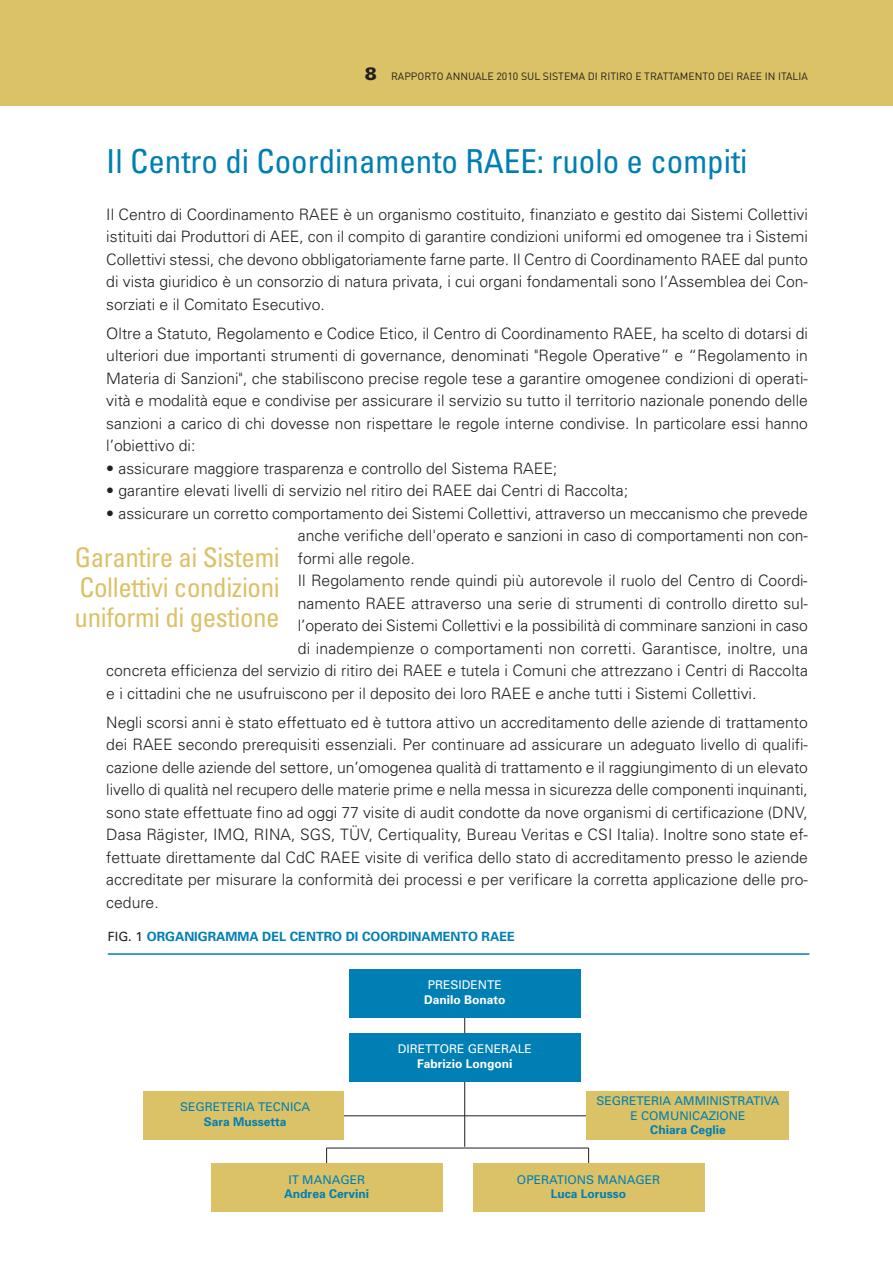
<style>
.page{position:relative;width:893px;height:1263px;background:#fff}
.page>*{position:absolute;margin:0;border:0;box-sizing:border-box;transform-origin:0 0}
.t1{font:condensed 33px "Univers";color:#007fb4}
.t2{font:condensed 27px/30px "Univers";letter-spacing:-.015em;color:#dbc266;text-align:justify}
.t3{font:300 15.75px/22.5px "Univers";color:#231f20;text-align:justify}
.t4{font:700 12.75px "Univers";color:#007fb4}
.t5{font:12px/14.4px "Univers";color:#007fb4;text-align:center}
.t6{font:700 12px "Univers";color:#007fb4}
.t7{font:12px "Univers";color:#fff}
.t8{font:700 12px "Univers";color:#fff}
.t9{font:10.5px "DIN";color:#231f20}
.s1{font-family:"Univers";font-weight:900;font-size:18px}
.s2{font-weight:400;color:#231f20}
</style>
<div class="page">
<div style="left:0;top:0;width:892px;height:106px;background:#dbc266"></div>
<hr style="left:342px;top:1115px;width:247px;height:1px;background:#231f20">
<hr style="left:464px;top:1015px;width:1px;height:132px;background:#231f20">
<div style="left:349px;top:969px;width:232px;height:49px;background:#007fb4"></div>
<div style="left:349px;top:1033px;width:232px;height:49px;background:#007fb4"></div>
<div style="left:144px;top:1091px;width:200px;height:49px;background:#dbc266"></div>
<div style="left:587px;top:1091px;width:202px;height:49px;background:#dbc266"></div>
<svg style="left:326px;top:1148px;width:1px;height:15px"></svg>
<svg style="left:588px;top:1149px;width:1px;height:14px"></svg>
<hr style="left:327px;top:1148px;width:262px;height:1px;background:#231f20">
<hr style="left:108px;top:953px;width:701px;height:2px;background:#007fb4">
<div style="left:473px;top:1163px;width:231px;height:49px;background:#dbc266"></div>
<div style="left:211px;top:1163px;width:231px;height:49px;background:#dbc266"></div>
<p class="t9" style="left:365px;top:70px;width:445px"><span class="s1">8</span> RAPPORTO ANNUALE 2010 SUL SISTEMA DI RITIRO E TRATTAMENTO DEI RAEE IN ITALIA</p>
<h1 class="t1" style="left:106px;top:149px;width:643px">Il Centro di Coordinamento RAEE: ruolo e compiti</h1>
<p class="t3" style="left:106px;top:204px;width:703px">Il Centro di Coordinamento RAEE è un organismo costituito, finanziato e gestito dai Sistemi Collettivi istituiti dai Produttori di AEE, con il compito di garantire condizioni uniformi ed omogenee tra i Sistemi Collettivi stessi, che devono obbligatoriamente farne parte. Il Centro di Coordinamento RAEE dal punto di vista giuridico è un consorzio di natura privata, i cui organi fondamentali sono l’Assemblea dei Con&shy;sorziati e il Comitato Esecutivo.</p>
<p class="t3" style="left:106px;top:323px;width:703px">Oltre a Statuto, Regolamento e Codice Etico, il Centro di Coordinamento RAEE, ha scelto di dotarsi di ulteriori due importanti strumenti di governance, denominati "Regole Operative” e “Regolamento in Materia di Sanzioni", che stabiliscono precise regole tese a garantire omogenee condizioni di operati&shy;vità e modalità eque e condivise per assicurare il servizio su tutto il territorio nazionale ponendo delle sanzioni a carico di chi dovesse non rispettare le regole interne condivise. In particolare essi hanno l’obiettivo di:</p>
<p class="t3" style="left:106px;top:458px;width:453px">• assicurare maggiore trasparenza e controllo del Sistema RAEE;</p>
<p class="t3" style="left:106px;top:481px;width:523px">• garantire elevati livelli di servizio nel ritiro dei RAEE dai Centri di Raccolta;</p>
<p class="t3" style="left:106px;top:503px;width:703px">• assicurare un corretto comportamento dei Sistemi Collettivi, attraverso un meccanismo che prevede</p>
<p class="t3" style="left:298px;top:526px;width:512px">anche verifiche dell'operato e sanzioni in caso di comportamenti non con-</p>
<p class="t3" style="left:298px;top:548px;width:119px">formi alle regole.</p>
<p class="t3" style="left:298px;top:571px;width:511px">Il Regolamento rende quindi più autorevole il ruolo del Centro di Coordi-</p>
<p class="t3" style="left:298px;top:593px;width:512px">namento RAEE attraverso una serie di strumenti di controllo diretto sul-</p>
<p class="t3" style="left:298px;top:616px;width:512px">l’operato dei Sistemi Collettivi e la possibilità di comminare sanzioni in caso</p>
<p class="t3" style="left:298px;top:638px;width:512px">di inadempienze o comportamenti non corretti. Garantisce, inoltre, una</p>
<p class="t3" style="left:106px;top:661px;width:703px">concreta efficienza del servizio di ritiro dei RAEE e tutela i Comuni che attrezzano i Centri di Raccolta</p>
<p class="t3" style="left:106px;top:683px;width:652px">e i cittadini che ne usufruiscono per il deposito dei loro RAEE e anche tutti i Sistemi Collettivi.</p>
<p class="t3" style="left:106px;top:712px;width:703px">Negli scorsi anni è stato effettuato ed è tuttora attivo un accreditamento delle aziende di trattamento dei RAEE secondo prerequisiti essenziali. Per continuare ad assicurare un adeguato livello di qualifi&shy;cazione delle aziende del settore, un’omogenea qualità di trattamento e il raggiungimento di un elevato livello di qualità nel recupero delle materie prime e nella messa in sicurezza delle componenti inquinanti, sono state effettuate fino ad oggi 77 visite di audit condotte da nove organismi di certificazione (DNV, Dasa Rägister, IMQ, RINA, SGS, TÜV, Certiquality, Bureau Veritas e CSI Italia). Inoltre sono state ef&shy;fettuate direttamente dal CdC RAEE visite di verifica dello stato di accreditamento presso le aziende accreditate per misurare la conformità dei processi e per verificare la corretta applicazione delle pro&shy;cedure.</p>
<h2 class="t2" style="left:75px;top:544px;width:207px">Garantire ai Sistemi Collettivi condizioni uniformi di gestione</h2>
<p class="t4" style="left:108px;top:932px;width:409px"><span class="s2">FIG. 1</span> ORGANIGRAMMA DEL CENTRO DI COORDINAMENTO RAEE</p>
<p class="t7" style="left:428px;top:980px;width:76px">PRESIDENTE</p>
<p class="t8" style="left:424px;top:995px;width:83px">Danilo Bonato</p>
<p class="t5" style="left:180px;top:1101px;width:132px">SEGRETERIA TECNICA</p>
<p class="t6" style="left:204px;top:1117px;width:84px">Sara Mussetta</p>
<p class="t5" style="left:288px;top:1173px;width:78px">IT MANAGER</p>
<p class="t6" style="left:284px;top:1189px;width:86px">Andrea Cervini</p>
<p class="t7" style="left:398px;top:1044px;width:136px">DIRETTORE GENERALE</p>
<p class="t8" style="left:417px;top:1059px;width:97px">Fabrizio Longoni</p>
<p class="t5" style="left:597px;top:1095px;width:184px">SEGRETERIA AMMINISTRATIVA<br>E COMUNICAZIONE</p>
<p class="t6" style="left:650px;top:1125px;width:77px">Chiara Ceglie</p>
<p class="t5" style="left:517px;top:1173px;width:145px">OPERATIONS MANAGER</p>
<p class="t6" style="left:551px;top:1189px;width:77px">Luca Lorusso</p>
</div>
